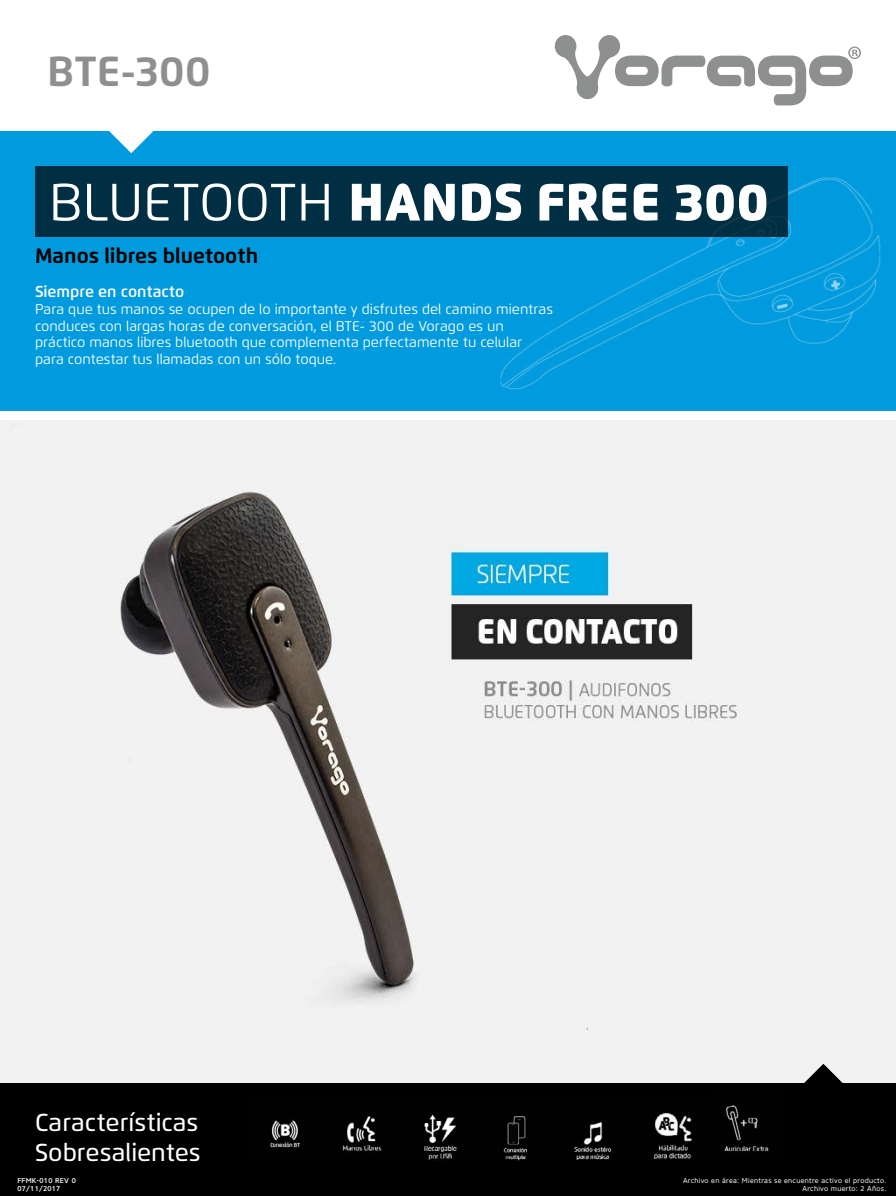
<style>
.page{position:relative;width:896px;height:1196px;background:#fff}
.page>*{position:absolute;margin:0;border:0;box-sizing:border-box;transform-origin:0 0}
.t1{font:900 52.5px "Flexo";color:#fff}
.t2{font:700 42px "Flexo";letter-spacing:.005em;color:#8e9090}
.t3{font:500 24.5px/29.4px "Flexo";color:#fff}
.t4{font:700 21px "Flexo";color:#000}
.t5{font:600 15.75px "Flexo";color:#fff}
.t6{font:14px/16.8px "Flexo";color:#fff}
.t7{font:7px/7.9px "Core Sans N45";letter-spacing:.04em;color:#fff;text-align:right}
.t8{font:500 7px/7.9px "Core Sans N55";letter-spacing:.04em;color:#fff}
.s1{font-weight:400}
</style>
<div class="page">
<div style="left:0;top:1082px;width:896px;height:113px;background:#000"></div>
<div style="left:0;top:131px;width:896px;height:280px;background:#009bde"></div>
<img style="left:0;top:420px;width:896px;height:661px">
<svg style="left:109px;top:131px;width:44px;height:22px"></svg>
<div style="left:35px;top:166px;width:753px;height:70px;background:#002e43"></div>
<svg style="left:802px;top:1063px;width:43px;height:20px"></svg>
<img style="left:424px;top:1114px;width:33px;height:46px">
<img style="left:503px;top:1116px;width:109px;height:44px">
<img style="left:654px;top:1113px;width:38px;height:46px">
<img style="left:724px;top:1105px;width:45px;height:49px">
<img style="left:342px;top:1116px;width:40px;height:35px">
<svg style="left:555px;top:35px;width:306px;height:70px"></svg>
<img style="left:270px;top:1120px;width:30px;height:28px">
<h2 class="t2" style="left:47px;top:45px;width:165px">BTE-300</h2>
<h1 class="t1" style="left:49px;top:170px;width:722px"><span class="s1">BLUETOOTH</span> HANDS FREE 300</h1>
<h3 class="t4" style="left:35px;top:242px;width:225px">Manos libres bluetooth</h3>
<p class="t5" style="left:35px;top:282px;width:151px">Siempre en contacto</p>
<p class="t6" style="left:35px;top:300px;width:519px">Para que tus manos se ocupen de lo importante y disfrutes del camino mientras conduces con largas horas de conversación, el BTE- 300 de Vorago es un práctico manos libres bluetooth que complementa perfectamente tu celular para contestar tus llamadas con un sólo toque.</p>
<h3 class="t3" style="left:35px;top:1107px;width:167px">Características<br>Sobresalientes</h3>
<p class="t8" style="left:18px;top:1176px;width:60px">FFMK-010 REV 0<br>07/11/2017</p>
<p class="t7" style="left:683px;top:1176px;width:205px">Archivo en área: Mientras se encuentre activo el producto.<br>Archivo muerto: 2 Años.</p>
</div>
